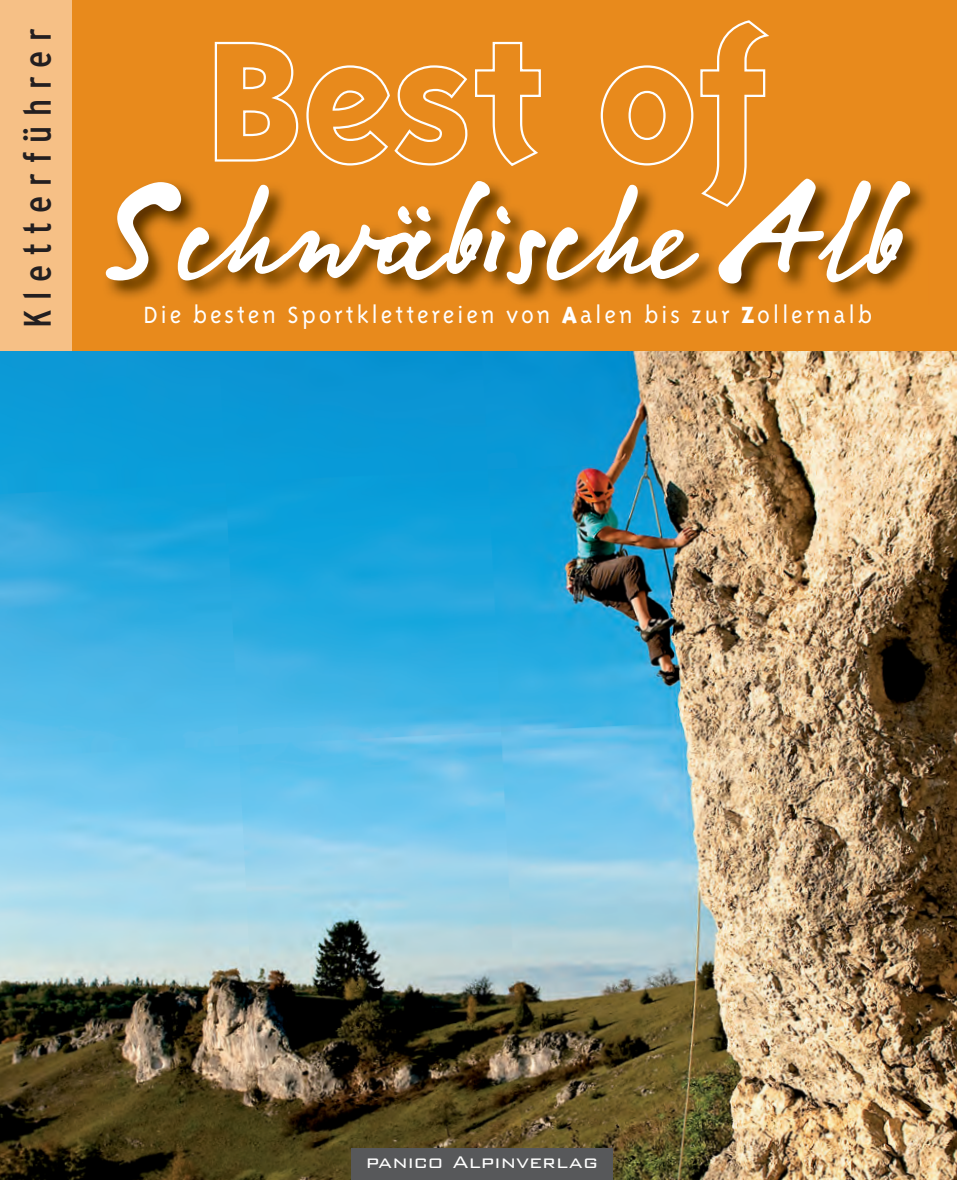
<style>
.page{position:relative;width:957px;height:1180px;background:#fff}
.page>*{position:absolute;margin:0;border:0;box-sizing:border-box;transform-origin:0 0}
.t1{font:132.75px "Linotype Notec";color:#fff}
.t2{font:condensed 38.25px "Interstate";letter-spacing:.25em;color:#231f20}
.t3{font:300 27px "Triplex";letter-spacing:.1em;color:#fff}
.t4{font:300 22.5px "Bank Gothic BT";color:#fff}
.s1{font-weight:800}
</style>
<div class="page">
<img style="left:0;top:351px;width:957px;height:829px">
<div style="left:351px;top:1148px;width:261px;height:32px;background:#57585a"></div>
<div style="left:0;top:0;width:957px;height:351px;background:#e88a1c"></div>
<div style="left:0;top:0;width:72px;height:351px;background:#f6c086"></div>
<img style="left:107px;top:181px;width:820px;height:120px">
<svg style="left:214px;top:41px;width:85px;height:121px"></svg>
<svg style="left:306px;top:41px;width:235px;height:125px"></svg>
<svg style="left:599px;top:20px;width:173px;height:188px"></svg>
<h2 class="t2" style="left:16px;top:328px;width:301px;rotate:-90deg">Kletterführer</h2>
<h1 class="t1" style="left:96px;top:134px;width:807px">Schwäbische Alb</h1>
<p class="t3" style="left:144px;top:300px;width:730px">Die besten Sportklettereien von <span class="s1">A</span>alen bis zur <span class="s1">Z</span>ollernalb</p>
<p class="t4" style="left:366px;top:1150px;width:234px">panico Alpinverlag</p>
</div>
